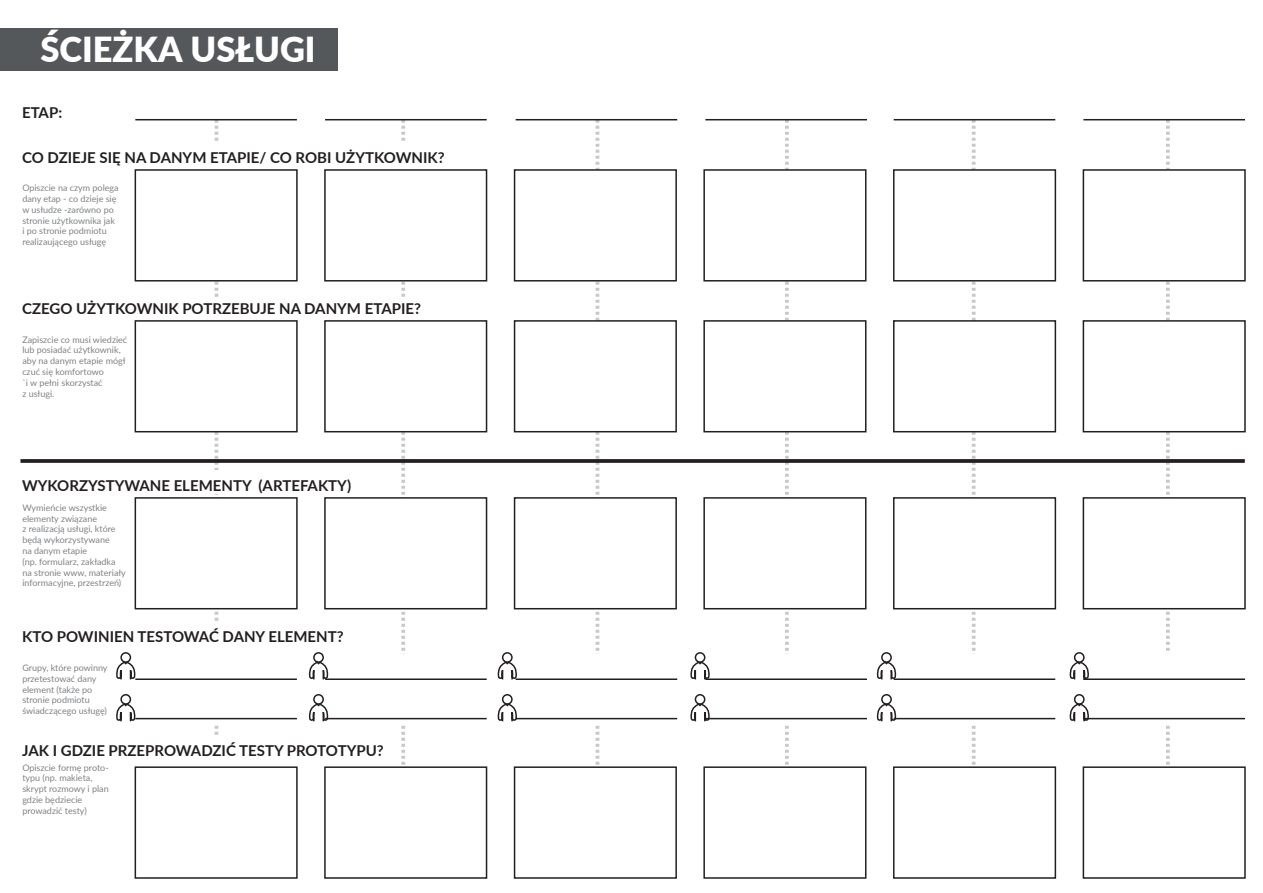
<style>
.page{position:relative;width:1263px;height:893px;background:#fff}
.page>*{position:absolute;margin:0;border:0;box-sizing:border-box;transform-origin:0 0}
.t1{font:900 34.5px "Lato";color:#fff}
.t2{font:700 15px "Lato";color:#231f20}
.t3{font:9px/10.8px "Lato";color:#808285}
</style>
<div class="page">
<svg style="left:1166px;top:120px;width:4px;height:645px"></svg>
<svg style="left:972px;top:120px;width:3px;height:645px"></svg>
<svg style="left:785px;top:120px;width:4px;height:645px"></svg>
<svg style="left:596px;top:120px;width:3px;height:645px"></svg>
<svg style="left:401px;top:120px;width:4px;height:645px"></svg>
<svg style="left:215px;top:120px;width:3px;height:615px"></svg>
<div style="left:174px;top:654px;width:1028px;height:71px;background:#fff"></div>
<div style="left:174px;top:470px;width:74px;height:24px;background:#fff"></div>
<div style="left:174px;top:622px;width:74px;height:35px;background:#fff"></div>
<div style="left:175px;top:299px;width:74px;height:36px;background:#fff"></div>
<div style="left:174px;top:143px;width:74px;height:56px;background:#fff"></div>
<div style="left:362px;top:299px;width:74px;height:36px;background:#fff"></div>
<div style="left:361px;top:143px;width:74px;height:56px;background:#fff"></div>
<div style="left:0;top:29px;width:338px;height:42px;background:#55585b"></div>
<div style="left:135px;top:169px;width:163px;height:113px;background:#fff;border:2px solid #231f20"></div>
<div style="left:324px;top:169px;width:163px;height:113px;background:#fff;border:2px solid #231f20"></div>
<div style="left:514px;top:169px;width:163px;height:113px;background:#fff;border:2px solid #231f20"></div>
<div style="left:703px;top:169px;width:163px;height:113px;background:#fff;border:2px solid #231f20"></div>
<div style="left:893px;top:169px;width:163px;height:113px;background:#fff;border:2px solid #231f20"></div>
<div style="left:1083px;top:169px;width:163px;height:113px;background:#fff;border:2px solid #231f20"></div>
<div style="left:135px;top:320px;width:163px;height:112px;background:#fff;border:2px solid #231f20"></div>
<div style="left:324px;top:320px;width:163px;height:112px;background:#fff;border:2px solid #231f20"></div>
<div style="left:514px;top:320px;width:163px;height:112px;background:#fff;border:2px solid #231f20"></div>
<div style="left:703px;top:320px;width:163px;height:112px;background:#fff;border:2px solid #231f20"></div>
<div style="left:893px;top:320px;width:163px;height:112px;background:#fff;border:2px solid #231f20"></div>
<div style="left:1083px;top:320px;width:163px;height:112px;background:#fff;border:2px solid #231f20"></div>
<div style="left:135px;top:497px;width:163px;height:112px;background:#fff;border:2px solid #231f20"></div>
<div style="left:324px;top:497px;width:163px;height:112px;background:#fff;border:2px solid #231f20"></div>
<div style="left:514px;top:497px;width:163px;height:112px;background:#fff;border:2px solid #231f20"></div>
<div style="left:703px;top:497px;width:163px;height:112px;background:#fff;border:2px solid #231f20"></div>
<div style="left:893px;top:497px;width:163px;height:112px;background:#fff;border:2px solid #231f20"></div>
<div style="left:1083px;top:497px;width:163px;height:112px;background:#fff;border:2px solid #231f20"></div>
<div style="left:135px;top:766px;width:163px;height:113px;border:2px solid #231f20"></div>
<div style="left:324px;top:766px;width:163px;height:113px;border:2px solid #231f20"></div>
<div style="left:514px;top:766px;width:163px;height:113px;border:2px solid #231f20"></div>
<div style="left:703px;top:766px;width:163px;height:113px;border:2px solid #231f20"></div>
<div style="left:893px;top:766px;width:163px;height:113px;border:2px solid #231f20"></div>
<div style="left:1083px;top:766px;width:163px;height:113px;border:2px solid #231f20"></div>
<svg style="left:20px;top:459px;width:1225px;height:4px"></svg>
<hr style="left:135px;top:119px;width:162px;height:1px;background:#231f20">
<hr style="left:325px;top:119px;width:162px;height:1px;background:#231f20">
<hr style="left:516px;top:119px;width:161px;height:1px;background:#231f20">
<hr style="left:705px;top:119px;width:162px;height:1px;background:#231f20">
<hr style="left:894px;top:119px;width:161px;height:1px;background:#231f20">
<hr style="left:1083px;top:119px;width:162px;height:1px;background:#231f20">
<hr style="left:135px;top:678px;width:162px;height:2px;background:#231f20">
<hr style="left:325px;top:678px;width:162px;height:2px;background:#231f20">
<hr style="left:516px;top:678px;width:161px;height:2px;background:#231f20">
<hr style="left:705px;top:678px;width:162px;height:2px;background:#231f20">
<hr style="left:894px;top:678px;width:161px;height:2px;background:#231f20">
<hr style="left:1083px;top:678px;width:162px;height:2px;background:#231f20">
<hr style="left:135px;top:718px;width:162px;height:1px;background:#231f20">
<hr style="left:325px;top:718px;width:162px;height:1px;background:#231f20">
<hr style="left:516px;top:718px;width:161px;height:1px;background:#231f20">
<hr style="left:705px;top:718px;width:162px;height:1px;background:#231f20">
<hr style="left:894px;top:718px;width:161px;height:1px;background:#231f20">
<hr style="left:1083px;top:718px;width:162px;height:1px;background:#231f20">
<div style="left:120px;top:652px;width:11px;height:11px;border:2px solid #231f20;border-radius:50%"></div>
<svg style="left:116px;top:659px;width:21px;height:21px"></svg>
<div style="left:120px;top:694px;width:11px;height:11px;border:2px solid #231f20;border-radius:50%"></div>
<svg style="left:116px;top:700px;width:21px;height:22px"></svg>
<div style="left:313px;top:652px;width:11px;height:11px;border:2px solid #231f20;border-radius:50%"></div>
<svg style="left:309px;top:659px;width:21px;height:21px"></svg>
<div style="left:313px;top:694px;width:11px;height:11px;border:2px solid #231f20;border-radius:50%"></div>
<svg style="left:309px;top:700px;width:21px;height:22px"></svg>
<div style="left:502px;top:652px;width:11px;height:11px;border:2px solid #231f20;border-radius:50%"></div>
<svg style="left:498px;top:659px;width:20px;height:21px"></svg>
<div style="left:502px;top:694px;width:11px;height:11px;border:2px solid #231f20;border-radius:50%"></div>
<svg style="left:498px;top:700px;width:20px;height:22px"></svg>
<div style="left:695px;top:652px;width:10px;height:11px;border:2px solid #231f20;border-radius:50%"></div>
<svg style="left:690px;top:659px;width:20px;height:21px"></svg>
<div style="left:695px;top:694px;width:10px;height:11px;border:2px solid #231f20;border-radius:50%"></div>
<svg style="left:690px;top:700px;width:20px;height:22px"></svg>
<div style="left:881px;top:652px;width:11px;height:11px;border:2px solid #231f20;border-radius:50%"></div>
<svg style="left:877px;top:659px;width:19px;height:21px"></svg>
<div style="left:881px;top:694px;width:11px;height:11px;border:2px solid #231f20;border-radius:50%"></div>
<svg style="left:877px;top:700px;width:19px;height:22px"></svg>
<div style="left:1074px;top:652px;width:11px;height:11px;border:2px solid #231f20;border-radius:50%"></div>
<svg style="left:1070px;top:659px;width:19px;height:21px"></svg>
<div style="left:1074px;top:694px;width:11px;height:11px;border:2px solid #231f20;border-radius:50%"></div>
<svg style="left:1070px;top:700px;width:19px;height:22px"></svg>
<h1 class="t1" style="left:40px;top:23px;width:277px">ŚCIEŻKA USŁUGI</h1>
<h2 class="t2" style="left:22px;top:102px;width:42px">ETAP:</h2>
<h2 class="t2" style="left:22px;top:146px;width:424px">CO DZIEJE SIĘ NA DANYM ETAPIE/ CO ROBI UŻYTKOWNIK?</h2>
<p class="t3" style="left:22px;top:182px;width:98px">Opiszcie na czym polega dany etap - co dzieje się w usłudze -zarówno po stronie użytkownika jak i po stronie podmiotu realizaującego usługę</p>
<h2 class="t2" style="left:22px;top:297px;width:400px">CZEGO UŻYTKOWNIK POTRZEBUJE NA DANYM ETAPIE?</h2>
<p class="t3" style="left:22px;top:333px;width:106px">Zapiszcie co musi wiedzieć lub posiadać użytkownik, aby na danym etapie mógł czuć się komfortowo<br>`i w pełni skorzystać<br>z usługi.</p>
<h2 class="t2" style="left:22px;top:475px;width:331px">WYKORZYSTYWANE ELEMENTY (ARTEFAKTY)</h2>
<p class="t3" style="left:22px;top:502px;width:105px">Wymieńcie wszystkie elementy związane<br>z realizacją usługi, które będą wykorzystywane<br>na danym etapie<br>(np. formularz, zakładka na stronie www, materiały informacyjne, przestrzeń)</p>
<h2 class="t2" style="left:22px;top:625px;width:323px">KTO POWINIEN TESTOWAĆ DANY ELEMENT?</h2>
<p class="t3" style="left:22px;top:662px;width:87px">Grupy, które powinny przetestować dany element (także po stronie podmiotu świadczącego usługę)</p>
<h2 class="t2" style="left:22px;top:739px;width:363px">JAK I GDZIE PRZEPROWADZIĆ TESTY PROTOTYPU?</h2>
<p class="t3" style="left:22px;top:761px;width:88px">Opiszcie formę proto&shy;typu (np. makieta, skrypt rozmowy i plan gdzie będziecie prowadzić testy)</p>
</div>
